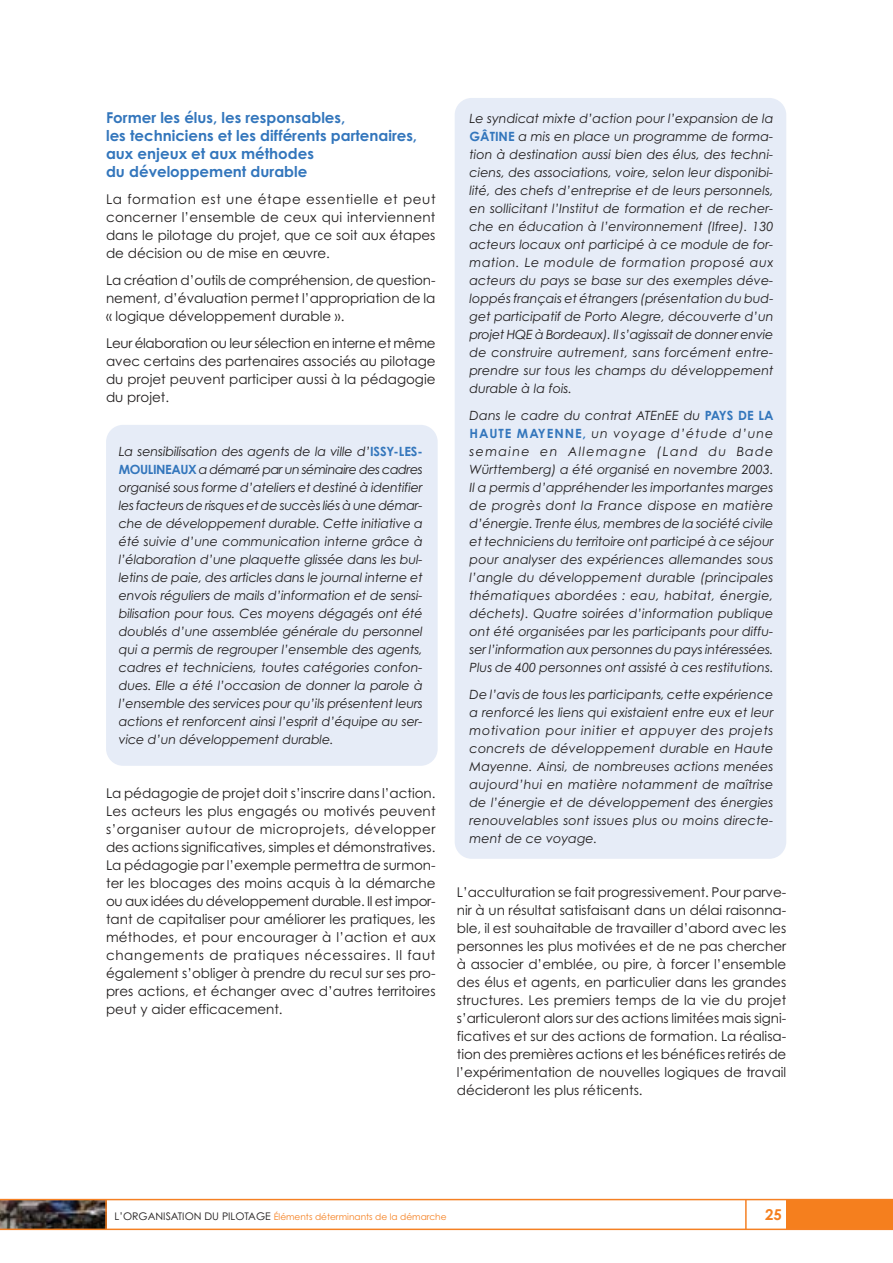
<style>
.page{position:relative;width:893px;height:1263px;background:#fff}
.page>*{position:absolute;margin:0;border:0;box-sizing:border-box;transform-origin:0 0}
.t1{font:700 15px/18px "Century Gothic";color:#3376bc}
.t2{font:700 15px "Century Gothic";color:#f57f1e}
.t3{font:13.5px/18px "Century Gothic";color:#201d1d;text-align:justify}
.t4{font:italic 12.75px/18px "Century Gothic";color:#201d1d;text-align:justify}
.t5{font:9px "Century Gothic";color:#f57f1e}
.s1{font-weight:700;font-style:normal;color:#3376bc}
.s2{font-size:10.5px;color:#201d1d}
</style>
<div class="page">
<img style="left:0;top:1200px;width:105px;height:29px">
<div style="left:786px;top:1199px;width:107px;height:30px;background:#f57f1e"></div>
<hr style="left:745px;top:1199px;width:2px;height:30px;background:#f58023">
<hr style="left:0;top:1199px;width:893px;height:1px;background:#f58023">
<hr style="left:0;top:1229px;width:893px;height:1px;background:#f58023">
<hr style="left:105px;top:1199px;width:2px;height:30px;background:#f58023">
<div style="left:106px;top:425px;width:332px;height:341px;background:#e6ecf7;border-radius:17px"></div>
<div style="left:455px;top:98px;width:331px;height:761px;background:#e6ecf7;border-radius:17px"></div>
<p class="t1" style="left:106px;top:110px;width:313px">Former les élus, les responsables,<br>les techniciens et les différents partenaires, aux enjeux et aux méthodes<br>du développement durable</p>
<p class="t3" style="left:106px;top:191px;width:331px">La formation est une étape essentielle et peut concerner l’ensemble de ceux qui interviennent dans le pilotage du projet, que ce soit aux étapes de décision ou de mise en œuvre.</p>
<p class="t3" style="left:106px;top:272px;width:331px">La création d’outils de compréhension, de question&shy;nement, d’évaluation permet l’appropriation de la « logique développement durable ».</p>
<p class="t3" style="left:106px;top:335px;width:331px">Leur élaboration ou leur sélection en interne et même avec certains des partenaires associés au pilotage du projet peuvent participer aussi à la pédagogie du projet.</p>
<p class="t4" style="left:119px;top:444px;width:305px">La sensibilisation des agents de la ville d’<span class="s1">ISSY-LES-MOULINEAUX</span> a démarré par un séminaire des cadres organisé sous forme d’ateliers et destiné à identifier les facteurs de risques et de succès liés à une démar&shy;che de développement durable. Cette initiative a été suivie d’une communication interne grâce à l’élaboration d’une plaquette glissée dans les bul&shy;letins de paie, des articles dans le journal interne et envois réguliers de mails d’information et de sensi&shy;bilisation pour tous. Ces moyens dégagés ont été doublés d’une assemblée générale du personnel qui a permis de regrouper l’ensemble des agents, cadres et techniciens, toutes catégories confon&shy;dues. Elle a été l’occasion de donner la parole à l’ensemble des services pour qu’ils présentent leurs actions et renforcent ainsi l’esprit d’équipe au ser&shy;vice d’un développement durable.</p>
<p class="t3" style="left:106px;top:785px;width:331px">La pédagogie de projet doit s’inscrire dans l’action.<br>Les acteurs les plus engagés ou motivés peuvent s’organiser autour de microprojets, développer des actions significatives, simples et démonstratives.<br>La pédagogie par l’exemple permettra de surmon&shy;ter les blocages des moins acquis à la démarche ou aux idées du développement durable. Il est impor&shy;tant de capitaliser pour améliorer les pratiques, les méthodes, et pour encourager à l’action et aux changements de pratiques nécessaires. Il faut également s’obliger à prendre du recul sur ses pro&shy;pres actions, et échanger avec d’autres territoires peut y aider efficacement.</p>
<p class="t4" style="left:469px;top:111px;width:305px">Le syndicat mixte d’action pour l’expansion de la <span class="s1">GÂTINE</span> a mis en place un programme de forma&shy;tion à destination aussi bien des élus, des techni&shy;ciens, des associations, voire, selon leur disponibi&shy;lité, des chefs d’entreprise et de leurs personnels, en sollicitant l’Institut de formation et de recher&shy;che en éducation à l’environnement (Ifree). 130 acteurs locaux ont participé à ce module de for&shy;mation. Le module de formation proposé aux acteurs du pays se base sur des exemples déve&shy;loppés français et étrangers (présentation du bud&shy;get participatif de Porto Alegre, découverte d’un projet HQE à Bordeaux). Il s’agissait de donner envie de construire autrement, sans forcément entre&shy;prendre sur tous les champs du développement durable à la fois.</p>
<p class="t4" style="left:469px;top:408px;width:305px">Dans le cadre du contrat ATEnEE du <span class="s1">PAYS DE LA HAUTE MAYENNE,</span> un voyage d’étude d’une semaine en Allemagne (Land du Bade Württemberg) a été organisé en novembre 2003.<br>Il a permis d’appréhender les importantes marges de progrès dont la France dispose en matière d’énergie. Trente élus, membres de la société civile et techniciens du territoire ont participé à ce séjour pour analyser des expériences allemandes sous l’angle du développement durable (principales thématiques abordées : eau, habitat, énergie, déchets). Quatre soirées d’information publique ont été organisées par les participants pour diffu&shy;ser l’information aux personnes du pays intéressées.<br>Plus de 400 personnes ont assisté à ces restitutions.</p>
<p class="t4" style="left:469px;top:687px;width:305px">De l’avis de tous les participants, cette expérience a renforcé les liens qui existaient entre eux et leur motivation pour initier et appuyer des projets concrets de développement durable en Haute Mayenne. Ainsi, de nombreuses actions menées aujourd’hui en matière notamment de maîtrise de l’énergie et de développement des énergies renouvelables sont issues plus ou moins directe&shy;ment de ce voyage.</p>
<p class="t3" style="left:457px;top:884px;width:331px">L’acculturation se fait progressivement. Pour parve&shy;nir à un résultat satisfaisant dans un délai raisonna&shy;ble, il est souhaitable de travailler d’abord avec les personnes les plus motivées et de ne pas chercher à associer d’emblée, ou pire, à forcer l’ensemble des élus et agents, en particulier dans les grandes structures. Les premiers temps de la vie du projet s’articuleront alors sur des actions limitées mais signi&shy;ficatives et sur des actions de formation. La réalisa&shy;tion des premières actions et les bénéfices retirés de l’expérimentation de nouvelles logiques de travail décideront les plus réticents.</p>
<p class="t5" style="left:115px;top:1214px;width:333px"><span class="s2">L’ORGANISATION DU PILOTAGE</span> Éléments déterminants de la démarche</p>
<p class="t2" style="left:765px;top:1209px;width:18px">25</p>
</div>
